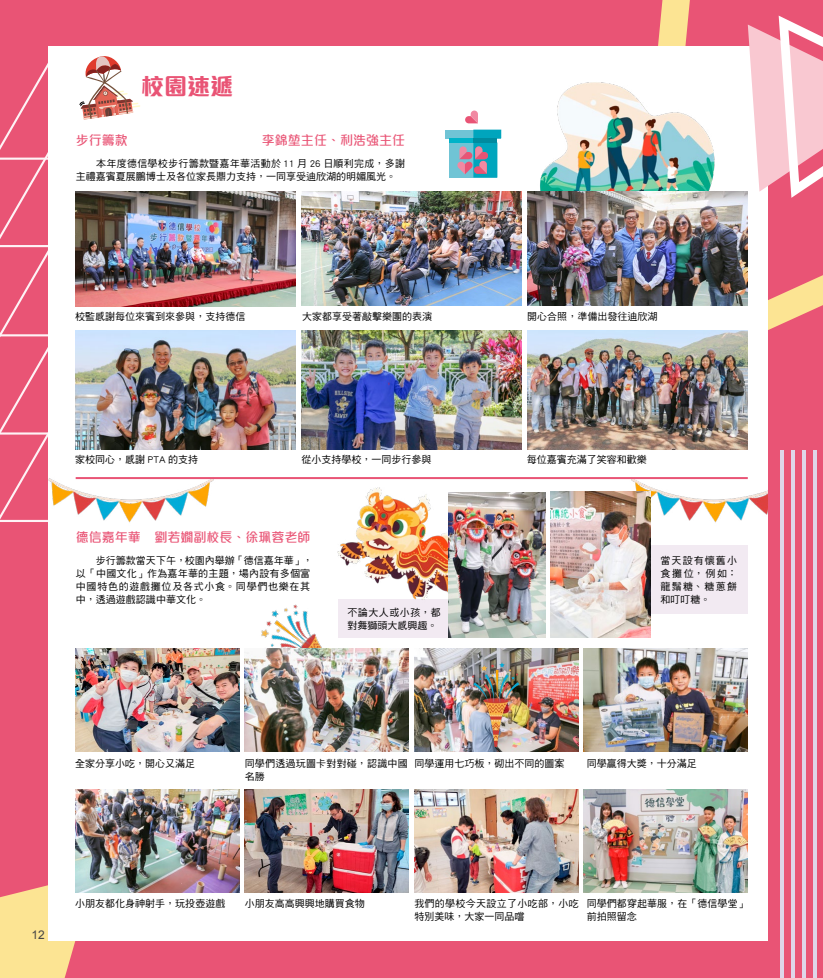
<style>
.page{position:relative;width:823px;height:978px;background:#fff}
.page>*{position:absolute;margin:0;border:0;box-sizing:border-box;transform-origin:0 0}
.t1{font:800 23px "M Elle HK";color:#e95475}
.t2{font:500 13px "M Elle HK";color:#e95475}
.t3{font:12px "Arial";color:#464646}
.t4{font:10px/13px "DF Hei Std W5";color:#000}
.t5{font:10px/13px "DF Hei Std W5";letter-spacing:.02em;color:#000}
.t6{font:10px/13px "DF Hei Std W5";letter-spacing:.03em;color:#000}
</style>
<div class="page">
<div style="left:0;top:0;width:822px;height:978px;background:#e95475"></div>
<svg style="left:624px;top:0;width:198px;height:396px"></svg>
<hr style="left:813px;top:450px;width:3px;height:528px;background:#dfd5e8">
<hr style="left:802px;top:450px;width:3px;height:528px;background:#dfd5e8">
<hr style="left:791px;top:450px;width:3px;height:528px;background:#dfd5e8">
<hr style="left:779px;top:450px;width:3px;height:528px;background:#dfd5e8">
<svg style="left:0;top:885px;width:76px;height:93px"></svg>
<div style="left:48px;top:47px;width:719px;height:894px;background:#fff"></div>
<img style="left:150px;top:479px;width:70px;height:42px">
<img style="left:624px;top:477px;width:143px;height:50px">
<img style="left:75px;top:789px;width:164px;height:104px">
<img style="left:414px;top:648px;width:164px;height:104px">
<img style="left:414px;top:789px;width:164px;height:104px">
<img style="left:244px;top:789px;width:164px;height:104px">
<img style="left:583px;top:648px;width:164px;height:104px">
<img style="left:261px;top:604px;width:61px;height:44px">
<img style="left:583px;top:789px;width:164px;height:104px">
<hr style="left:76px;top:477px;width:671px;height:2px;background:#e95475">
<div style="left:338px;top:600px;width:118px;height:38px;background:#f2eaf2"></div>
<img style="left:75px;top:648px;width:164px;height:104px">
<img style="left:244px;top:648px;width:164px;height:104px">
<svg style="left:747px;top:16px;width:75px;height:182px"></svg>
<img style="left:337px;top:488px;width:111px;height:112px">
<div style="left:449px;top:138px;width:48px;height:40px;background:#70c4d5"></div>
<div style="left:445px;top:130px;width:56px;height:8px;background:#70c4d5"></div>
<div style="left:449px;top:138px;width:48px;height:5px;background:#00b3c8"></div>
<svg style="left:465px;top:111px;width:12px;height:12px"></svg>
<svg style="left:457px;top:130px;width:44px;height:48px"></svg>
<svg style="left:0;top:56px;width:150px;height:467px"></svg>
<div style="left:646px;top:546px;width:101px;height:68px;background:#f2eaf2"></div>
<img style="left:76px;top:191px;width:220px;height:115px">
<img style="left:76px;top:330px;width:220px;height:119px">
<img style="left:301px;top:191px;width:220px;height:115px">
<img style="left:301px;top:330px;width:220px;height:119px">
<img style="left:527px;top:330px;width:219px;height:119px">
<img style="left:448px;top:492px;width:96px;height:145px">
<img style="left:550px;top:492px;width:99px;height:145px">
<img style="left:467px;top:659px;width:55px;height:90px">
<img style="left:540px;top:82px;width:175px;height:109px">
<img style="left:527px;top:191px;width:219px;height:115px">
<h2 class="t2" style="left:76px;top:131px;width:53px">步行籌款</h2>
<h1 class="t1" style="left:141px;top:70px;width:93px">校園速遞</h1>
<h2 class="t2" style="left:262px;top:131px;width:144px">李錦堃主任、利浩強主任</h2>
<p class="t4" style="left:76px;top:157px;width:330px">　　本年度德信學校步行籌款暨嘉年華活動於 11 月 26 日順利完成，多謝主禮嘉賓夏展鵬博士及各位家長鼎力支持，一同享受迪欣湖的明媚風光。</p>
<p class="t4" style="left:75px;top:310px;width:171px">校監感謝每位來賓到來參與，支持德信</p>
<p class="t4" style="left:302px;top:310px;width:131px">大家都享受著敲擊樂團的表演</p>
<p class="t4" style="left:527px;top:310px;width:131px">開心合照，準備出發往迪欣湖</p>
<p class="t4" style="left:75px;top:453px;width:124px">家校同心，感謝 PTA 的支持</p>
<p class="t4" style="left:301px;top:453px;width:131px">從小支持學校，一同步行參與</p>
<p class="t4" style="left:526px;top:453px;width:121px">每位嘉賓充滿了笑容和歡樂</p>
<h2 class="t2" style="left:76px;top:528px;width:66px">德信嘉年華</h2>
<h2 class="t2" style="left:154px;top:528px;width:157px">劉若嫺副校長、徐珮蓉老師</h2>
<p class="t5" style="left:76px;top:554px;width:238px">　　步行籌款當天下午，校園內舉辦「德信嘉年華」，以「中國文化」作為嘉年華的主題，場內設有多個富中國特色的遊戲攤位及各式小食。同學們也樂在其中，透過遊戲認識中華文化。</p>
<p class="t4" style="left:347px;top:605px;width:95px">不論大人或小孩，都對舞獅頭大感興趣。</p>
<p class="t4" style="left:660px;top:553px;width:78px;text-align:justify">當天設有懷舊小食攤位，例如：龍鬚糖、糖蔥餅和叮叮糖。</p>
<p class="t4" style="left:75px;top:757px;width:121px">全家分享小吃，開心又滿足</p>
<p class="t5" style="left:244px;top:757px;width:164px">同學們透過玩圖卡對對碰，認識中國名勝</p>
<p class="t4" style="left:414px;top:757px;width:151px">同學運用七巧板，砌出不同的圖案</p>
<p class="t4" style="left:586px;top:757px;width:111px">同學贏得大獎，十分滿足</p>
<p class="t3" style="left:32px;top:927px;width:15px">12</p>
<p class="t4" style="left:75px;top:897px;width:151px">小朋友都化身神射手，玩投壺遊戲</p>
<p class="t4" style="left:244px;top:897px;width:121px">小朋友高高興興地購買食物</p>
<p class="t6" style="left:414px;top:897px;width:166px">我們的學校今天設立了小吃部，小吃特別美味，大家一同品嚐</p>
<p class="t4" style="left:586px;top:897px;width:162px">同學們都穿起華服，在「德信學堂」前拍照留念</p>
</div>
